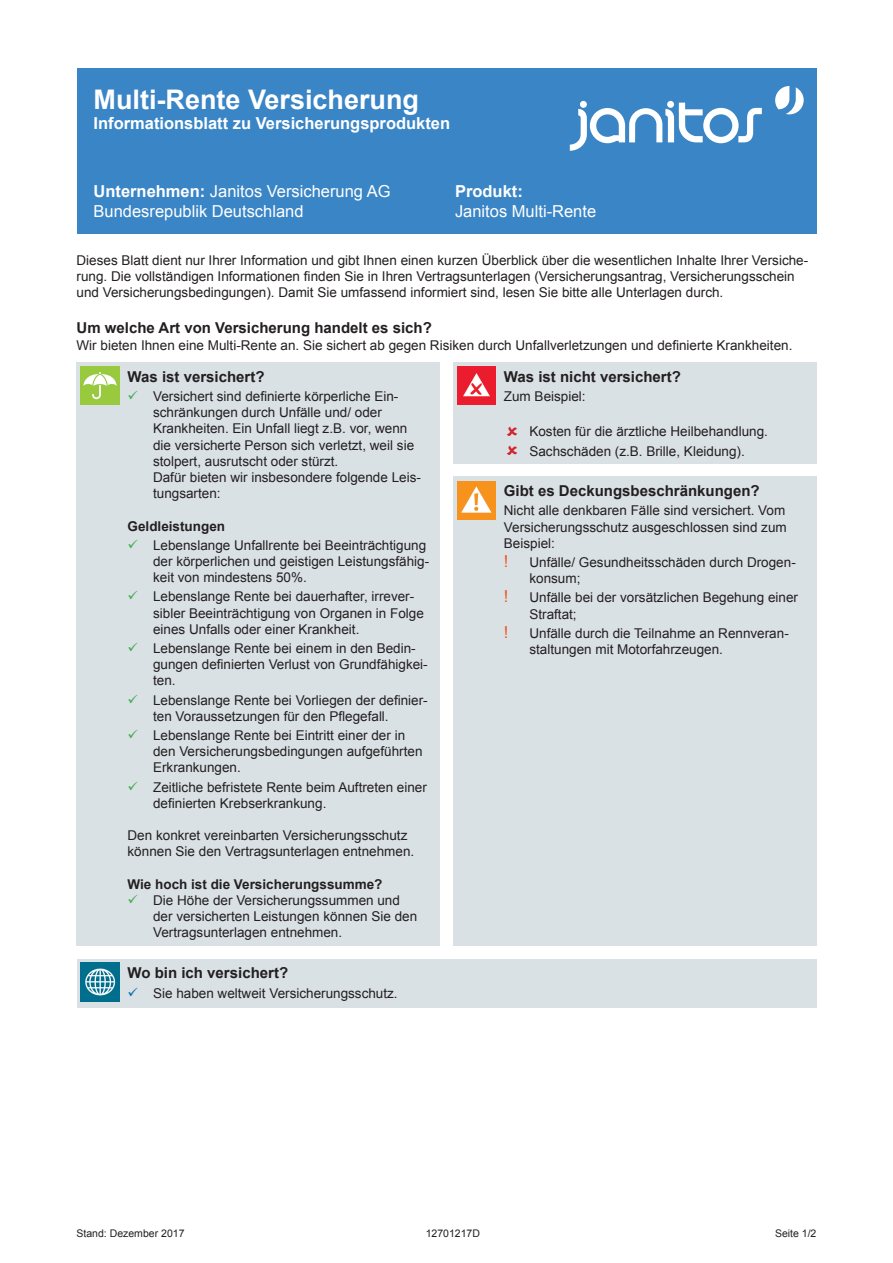
<style>
.page{position:relative;width:893px;height:1263px;background:#fff}
.page>*{position:absolute;margin:0;border:0;box-sizing:border-box;transform-origin:0 0}
.t1{font:700 27px "Arial";color:#fff}
.t2{font:16.5px "Arial";color:#fff}
.t3{font:700 16.5px "Arial";color:#fff}
.t4{font:16.5px "Arial";color:#f15a22}
.Ü2{font:700 15px "Arial";color:#231f20}
.Text{font:13.5px/16.2px "Arial";color:#231f20}
.Ü3{font:700 13.5px "Arial";color:#231f20}
.t5{font:10.5px "Arial";color:#231f20}
.s1{font-weight:700}
</style>
<div class="page">
<div style="left:77px;top:68px;width:739px;height:166px;background:#3a85c6"></div>
<div style="left:667px;top:101px;width:7px;height:7px;background:#fff;border-radius:50%"></div>
<div style="left:580px;top:101px;width:7px;height:7px;background:#fff;border-radius:50%"></div>
<svg style="left:775px;top:86px;width:29px;height:28px"></svg>
<svg style="left:570px;top:103px;width:192px;height:48px"></svg>
<div style="left:453px;top:477px;width:363px;height:469px;background:#dae1e5"></div>
<div style="left:77px;top:362px;width:363px;height:584px;background:#dae1e5"></div>
<div style="left:453px;top:362px;width:363px;height:102px;background:#dae1e5"></div>
<img style="left:457px;top:367px;width:38px;height:38px">
<img style="left:81px;top:366px;width:38px;height:39px">
<div style="left:77px;top:959px;width:739px;height:48px;background:#dae1e5"></div>
<img style="left:81px;top:963px;width:38px;height:38px">
<img style="left:457px;top:481px;width:38px;height:38px">
<p class="t1" style="left:94px;top:81px;width:327px">Multi-Rente Versicherung</p>
<p class="t3" style="left:94px;top:112px;width:358px">Informationsblatt zu Versicherungsprodukten</p>
<p class="t2" style="left:94px;top:181px;width:299px"><span class="s1">Unternehmen:</span> Janitos Versicherung AG</p>
<p class="t2" style="left:94px;top:200px;width:212px">Bundesrepublik Deutschland</p>
<p class="t3" style="left:455px;top:180px;width:69px">Produkt:</p>
<p class="t2" style="left:455px;top:200px;width:143px">Janitos Multi-Rente</p>
<p class="Text" style="left:77px;top:252px;width:733px">Dieses Blatt dient nur Ihrer Information und gibt Ihnen einen kurzen Überblick über die wesentlichen Inhalte Ihrer Versiche&shy;rung. Die vollständigen Informationen finden Sie in Ihren Vertragsunterlagen (Versicherungsantrag, Versicherungsschein und Versicherungsbedingungen). Damit Sie umfassend informiert sind, lesen Sie bitte alle Unterlagen durch.</p>
<p class="Ü2" style="left:77px;top:318px;width:357px">Um welche Art von Versicherung handelt es sich?</p>
<p class="Text" style="left:77px;top:337px;width:717px">Wir bieten Ihnen eine Multi-Rente an. Sie sichert ab gegen Risiken durch Unfallverletzungen und definierte Krankheiten.</p>
<p class="Ü2" style="left:128px;top:366px;width:138px">Was ist versichert?</p>
<p class="Text" style="left:153px;top:388px;width:269px">Versichert sind definierte körperliche Ein&shy;schränkungen durch Unfälle und/ oder Krankheiten. Ein Unfall liegt z.B. vor, wenn die versicherte Person sich verletzt, weil sie stolpert, ausrutscht oder stürzt.<br>Dafür bieten wir insbesondere folgende Leis&shy;tungsarten:</p>
<p class="Ü3" style="left:128px;top:517px;width:99px">Geldleistungen</p>
<p class="Text" style="left:153px;top:537px;width:278px">Lebenslange Unfallrente bei Beeinträchtigung der körperlichen und geistigen Leistungsfähig&shy;keit von mindestens 50%.</p>
<p class="Text" style="left:153px;top:589px;width:272px">Lebenslange Rente bei dauerhafter, irrever&shy;sibler Beeinträchtigung von Organen in Folge eines Unfalls oder einer Krankheit.</p>
<p class="Text" style="left:153px;top:640px;width:276px">Lebenslange Rente bei einem in den Bedin&shy;gungen definierten Verlust von Grundfähigkei&shy;ten.</p>
<p class="Text" style="left:153px;top:692px;width:276px">Lebenslange Rente bei Vorliegen der definier&shy;ten Voraussetzungen für den Pflegefall.</p>
<p class="Text" style="left:153px;top:727px;width:271px">Lebenslange Rente bei Eintritt einer der in den Versicherungsbedingungen aufgeführten<br>Erkrankungen.</p>
<p class="Text" style="left:153px;top:779px;width:275px">Zeitliche befristete Rente beim Auftreten einer definierten Krebserkrankung.</p>
<p class="Text" style="left:128px;top:827px;width:288px">Den konkret vereinbarten Versicherungsschutz können Sie den Vertragsunterlagen entnehmen.</p>
<p class="Ü3" style="left:128px;top:875px;width:256px">Wie hoch ist die Versicherungssumme?</p>
<p class="Text" style="left:153px;top:892px;width:266px">Die Höhe der Versicherungssummen und der versicherten Leistungen können Sie den<br>Vertragsunterlagen entnehmen.</p>
<p class="Ü2" style="left:128px;top:963px;width:162px">Wo bin ich versichert?</p>
<p class="Text" style="left:153px;top:985px;width:246px">Sie haben weltweit Versicherungsschutz.</p>
<p class="Ü2" style="left:504px;top:366px;width:178px">Was ist nicht versichert?</p>
<p class="Text" style="left:504px;top:388px;width:83px">Zum Beispiel:</p>
<p class="Text" style="left:529px;top:424px;width:240px">Kosten für die ärztliche Heilbehandlung.</p>
<p class="Text" style="left:529px;top:443px;width:217px">Sachschäden (z.B. Brille, Kleidung).</p>
<p class="Ü2" style="left:504px;top:481px;width:257px">Gibt es Deckungsbeschränkungen?</p>
<p class="Text" style="left:504px;top:503px;width:284px;text-align:justify">Nicht alle denkbaren Fälle sind versichert. Vom Versicherungsschutz ausgeschlossen sind zum Beispiel:</p>
<p class="t4" style="left:504px;top:550px;width:6px">!</p>
<p class="Text" style="left:529px;top:554px;width:268px">Unfälle/ Gesundheitsschäden durch Drogen&shy;konsum;</p>
<p class="t4" style="left:504px;top:586px;width:6px">!</p>
<p class="Text" style="left:529px;top:590px;width:270px">Unfälle bei der vorsätzlichen Begehung einer<br>Straftat;</p>
<p class="t4" style="left:504px;top:621px;width:6px">!</p>
<p class="Text" style="left:529px;top:625px;width:261px">Unfälle durch die Teilnahme an Rennveran&shy;staltungen mit Motorfahrzeugen.</p>
<p class="t5" style="left:77px;top:1226px;width:109px">Stand: Dezember 2017</p>
<p class="t5" style="left:426px;top:1226px;width:56px">12701217D</p>
<p class="t5" style="left:775px;top:1226px;width:43px">Seite 1/2</p>
</div>
